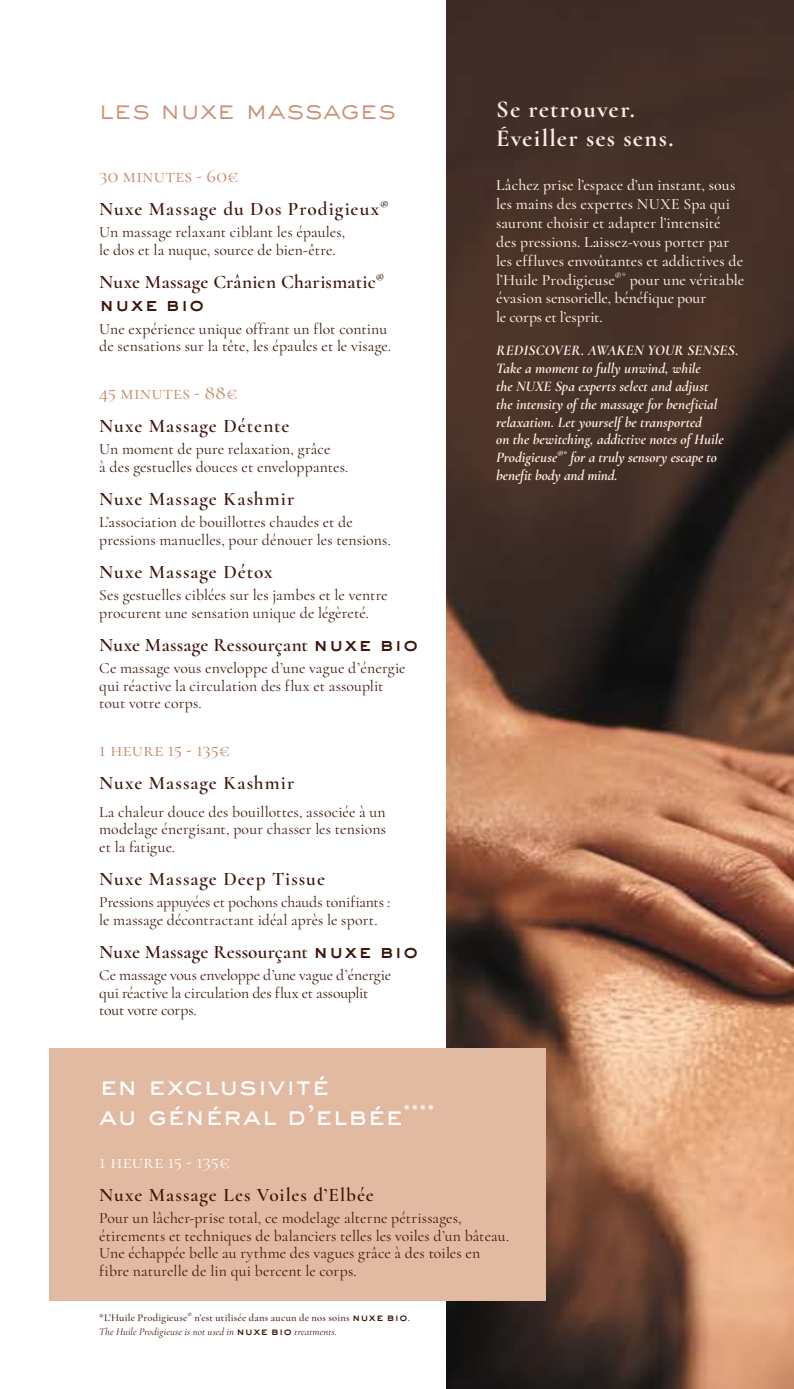
<style>
.page{position:relative;width:794px;height:1389px;background:#fff}
.page>*{position:absolute;margin:0;border:0;box-sizing:border-box;transform-origin:0 0}
.t1{font:500 26.25px/29.8px "Sackers Gothic Std";color:#fff}
.t2{font:300 26.25px "Sackers Gothic Std";color:#cb9176}
.t3{font:700 24.5px/29.4px "Cormorant";letter-spacing:.05em;color:#fdede8}
.t4{font:600 19.25px/33.1px "Cormorant";letter-spacing:.045em;color:#3d1409}
.t5{font:600 19.25px "Cormorant";letter-spacing:.01em;color:#3d1409}
.t6{font:600 19.25px "Cormorant";letter-spacing:.015em;color:#3d1409}
.t7{font:19.25px "Cormorant";letter-spacing:.02em;color:#c28563}
.t8{font:19.25px "Cormorant";letter-spacing:.005em;color:#fff}
.t9{font:800 19.25px "Sackers Gothic Std";letter-spacing:.03em;color:#3d1409}
.t10{font:15.75px/17.5px "Cormorant";letter-spacing:.025em;color:#3d1409}
.t11{font:500 15.75px/18.9px "Cormorant";letter-spacing:.005em;color:#fdede8}
.t12{font:15.75px/17.5px "Cormorant";letter-spacing:.005em;color:#3d1409}
.t13{font:italic 700 14.88px/17.8px "Cormorant";color:#fdede8}
.t14{font:500 10.5px/13.7px "Cormorant";letter-spacing:.02em;color:#3d1409}
.s1{font-weight:400;color:#c28563}
.s2{font-family:"Sackers Gothic Std";font-weight:800}
.s3{font-weight:400;font-style:italic}
</style>
<div class="page">
<img style="left:446px;top:0;width:348px;height:1389px">
<div style="left:50px;top:1048px;width:496px;height:253px;background:#e2baa1"></div>
<h1 class="t2" style="left:99px;top:92px;width:298px">les nuxe massages</h1>
<p class="t4" style="left:99px;top:159px;width:291px"><span class="s1">30 minutes - 60€<br></span>Nuxe Massage du Dos Prodigieux<sup>®</sup></p>
<p class="t12" style="left:99px;top:224px;width:248px">Un massage relaxant ciblant les épaules, le dos et la nuque, source de bien-être.</p>
<p class="t6" style="left:99px;top:270px;width:286px">Nuxe Massage Crânien Charismatic<sup>®</sup></p>
<p class="t9" style="left:99px;top:291px;width:107px">nuxe bio</p>
<p class="t10" style="left:99px;top:320px;width:293px">Une expérience unique offrant un flot continu de sensations sur la tête, les épaules et le visage.</p>
<p class="t7" style="left:99px;top:381px;width:140px">45 minutes - 88€</p>
<p class="t4" style="left:99px;top:409px;width:192px">Nuxe Massage Détente</p>
<p class="t10" style="left:99px;top:441px;width:251px">Un moment de pure relaxation, grâce<br>à des gestuelles douces et enveloppantes.</p>
<p class="t4" style="left:99px;top:482px;width:196px">Nuxe Massage Kashmir</p>
<p class="t10" style="left:99px;top:514px;width:293px">L’association de bouillottes chaudes et de pressions manuelles, pour dénouer les tensions.</p>
<p class="t4" style="left:99px;top:555px;width:175px">Nuxe Massage Détox</p>
<p class="t10" style="left:99px;top:587px;width:290px">Ses gestuelles ciblées sur les jambes et le ventre procurent une sensation unique de légèreté.</p>
<p class="t5" style="left:99px;top:633px;width:321px">Nuxe Massage Ressourçant <span class="s2">nuxe bio</span></p>
<p class="t10" style="left:99px;top:659px;width:308px">Ce massage vous enveloppe d’une vague d’énergie qui réactive la circulation des flux et assouplit tout votre corps.</p>
<p class="t7" style="left:99px;top:738px;width:132px">1 heure 15 - 135€</p>
<p class="t4" style="left:99px;top:766px;width:196px">Nuxe Massage Kashmir</p>
<p class="t10" style="left:99px;top:803px;width:288px;text-align:justify">La chaleur douce des bouillottes, associée à un modelage énergisant, pour chasser les tensions et la fatigue.</p>
<p class="t4" style="left:99px;top:862px;width:227px">Nuxe Massage Deep Tissue</p>
<p class="t10" style="left:99px;top:893px;width:292px">Pressions appuyées et pochons chauds tonifiants : le massage décontractant idéal après le sport.</p>
<p class="t5" style="left:99px;top:940px;width:321px">Nuxe Massage Ressourçant <span class="s2">nuxe bio</span></p>
<p class="t10" style="left:99px;top:966px;width:293px">Ce massage vous enveloppe d’une vague d’énergie qui réactive la circulation des flux et assouplit tout votre corps.</p>
<h2 class="t3" style="left:496px;top:94px;width:179px">Se retrouver.<br>Éveiller ses sens.</h2>
<p class="t11" style="left:496px;top:176px;width:249px">Lâchez prise l’espace d’un instant, sous les mains des expertes NUXE Spa qui sauront choisir et adapter l’intensité des pressions. Laissez-vous porter par les effluves envoûtantes et addictives de l’Huile Prodigieuse<sup>®*</sup> pour une véritable évasion sensorielle, bénéfique pour<br>le corps et l’esprit.</p>
<p class="t13" style="left:496px;top:341px;width:244px">REDISCOVER. AWAKEN YOUR SENSES.<br>Take a moment to fully unwind, while<br>the NUXE Spa experts select and adjust<br>the intensity of the massage for beneficial relaxation. Let yourself be transported<br>on the bewitching, addictive notes of Huile Prodigieuse<sup>®*</sup> for a truly sensory escape to benefit body and mind.</p>
<h1 class="t1" style="left:99px;top:1070px;width:337px">en exclusivité<br>au général d’elbée<sup>****</sup></h1>
<p class="t8" style="left:99px;top:1150px;width:132px">1 heure 15 - 135€</p>
<p class="t4" style="left:99px;top:1178px;width:276px">Nuxe Massage Les Voiles d’Elbée</p>
<p class="t10" style="left:99px;top:1209px;width:411px">Pour un lâcher-prise total, ce modelage alterne pétrissages, étirements et techniques de balanciers telles les voiles d’un bâteau.<br>Une échappée belle au rythme des vagues grâce à des toiles en fibre naturelle de lin qui bercent le corps.</p>
<p class="t14" style="left:99px;top:1311px;width:312px">*L’Huile Prodigieuse<sup>®</sup> n’est utilisée dans aucun de nos soins <span class="s2">nuxe bio</span>.<br><span class="s3">The Huile Prodigieuse is not used in</span> <span class="s2">nuxe bio</span> <span class="s3">treatments.</span></p>
</div>
